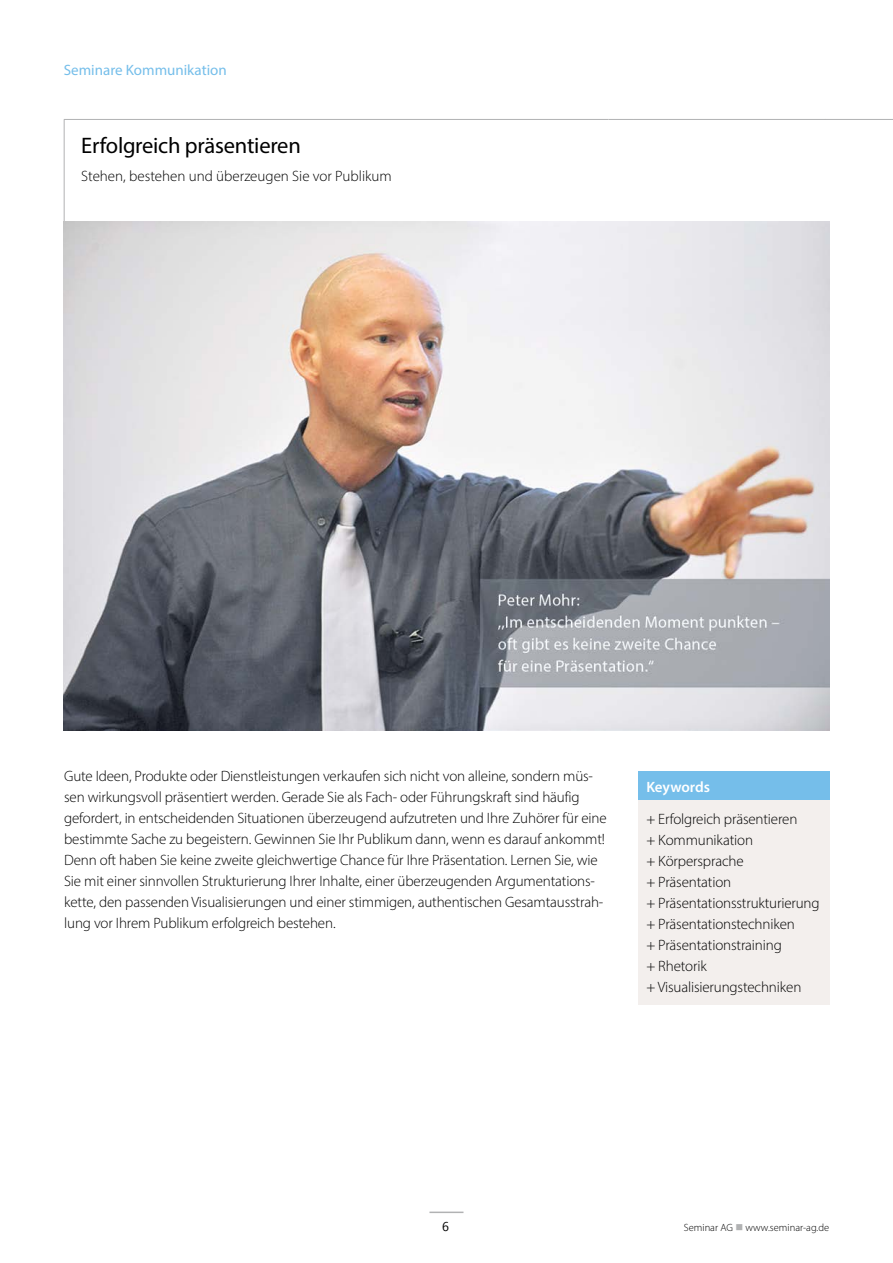
<style>
.page{position:relative;width:893px;height:1263px;background:#fff}
.page>*{position:absolute;margin:0;border:0;box-sizing:border-box;transform-origin:0 0}
.t1{font:22.5px "Myriad Pro";letter-spacing:-.01em;color:#000}
.t2{font:300 15px/21px "Myriad Pro";letter-spacing:-.01em;color:#000}
.t3{font:15px "Myriad Pro";color:#75beea}
.t4{font:600 15px "Myriad Pro";letter-spacing:-.005em;color:#fff}
.t5{font:12.75px "Segoe UI";color:#000}
.t6{font:300 10.5px "Myriad Pro";color:#000}
.s1{color:#b1b2b3}
</style>
<div class="page">
<hr style="left:429px;top:1211px;width:34px;height:2px;background:#b1b2b3">
<hr style="left:64px;top:119px;width:544px;height:1px;background:#b1b2b3">
<hr style="left:64px;top:120px;width:1px;height:101px;background:#b1b2b3">
<svg style="left:608px;top:119px;width:26px;height:1px"></svg>
<hr style="left:634px;top:119px;width:191px;height:1px;background:#b1b2b3">
<img style="left:64px;top:222px;width:765px;height:509px">
<div style="left:638px;top:772px;width:191px;height:28px;background:#75beea"></div>
<div style="left:638px;top:800px;width:191px;height:205px;background:#f3efed"></div>
<hr style="left:825px;top:119px;width:68px;height:1px;background:#b1b2b3">
<p class="t3" style="left:64px;top:61px;width:165px">Seminare Kommunikation</p>
<h1 class="t1" style="left:81px;top:132px;width:221px">Erfolgreich präsentieren</h1>
<p class="t2" style="left:81px;top:165px;width:312px">Stehen, bestehen und überzeugen Sie vor Publikum</p>
<p class="t2" style="left:64px;top:766px;width:544px">Gute Ideen, Produkte oder Dienstleistungen verkaufen sich nicht von alleine, sondern müs&shy;sen wirkungsvoll präsentiert werden. Gerade Sie als Fach- oder Führungskraft sind häufig gefordert, in entscheidenden Situationen überzeugend aufzutreten und Ihre Zuhörer für eine bestimmte Sache zu begeistern. Gewinnen Sie Ihr Publikum dann, wenn es darauf ankommt!<br>Denn oft haben Sie keine zweite gleichwertige Chance für Ihre Präsentation. Lernen Sie, wie Sie mit einer sinnvollen Strukturierung Ihrer Inhalte, einer überzeugenden Argumentations&shy;kette, den passenden Visualisierungen und einer stimmigen, authentischen Gesamtausstrah&shy;lung vor Ihrem Publikum erfolgreich bestehen.</p>
<p class="t4" style="left:646px;top:777px;width:65px">Keywords</p>
<p class="t2" style="left:646px;top:808px;width:175px">+ Erfolgreich präsentieren<br>+ Kommunikation<br>+ Körpersprache<br>+ Präsentation<br>+ Präsentationsstrukturierung + Präsentationstechniken<br>+ Präsentationstraining<br>+ Rhetorik<br>+ Visualisierungstechniken</p>
<p class="t5" style="left:442px;top:1218px;width:8px">6</p>
<p class="t6" style="left:684px;top:1221px;width:147px">Seminar AG <span class="s1">■</span> www.seminar-ag.de</p>
</div>
